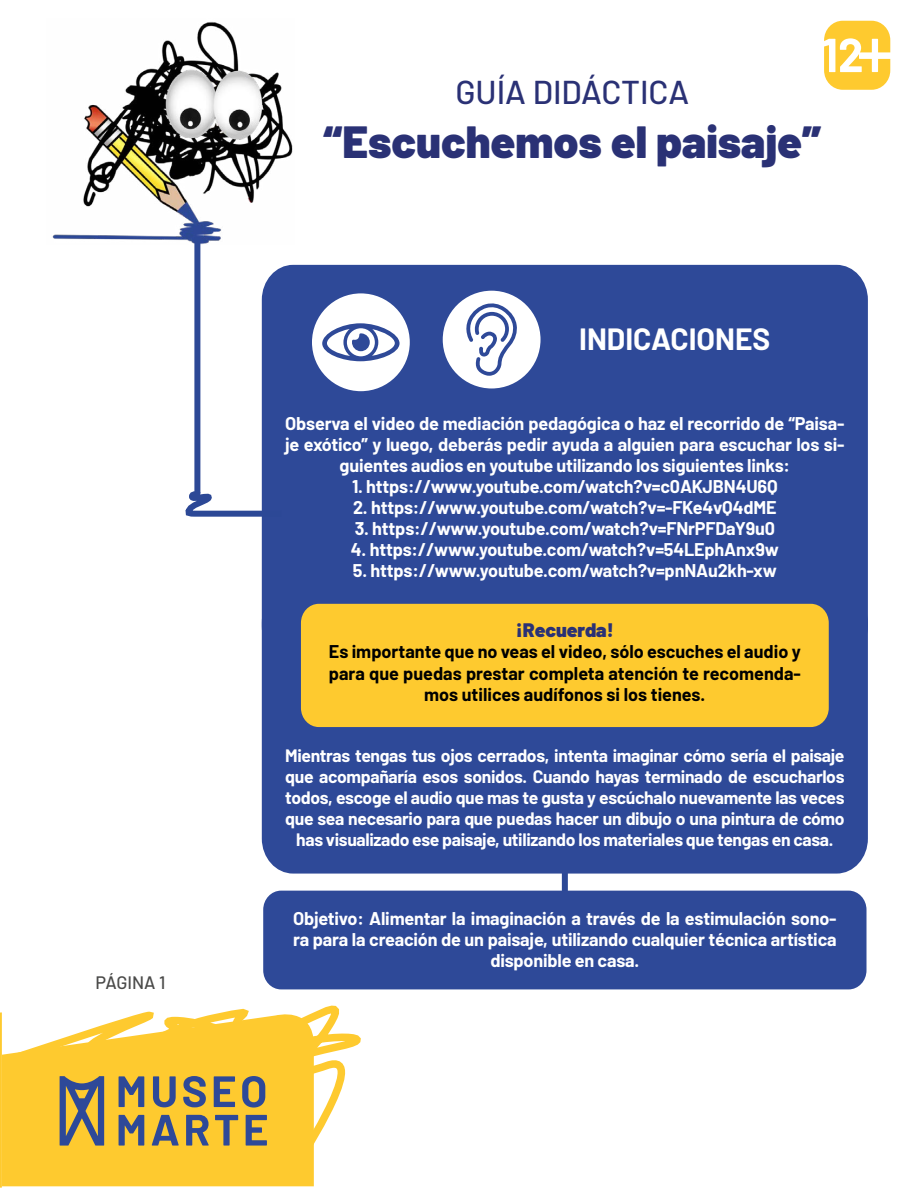
<style>
.page{position:relative;width:918px;height:1188px;background:#fff}
.page>*{position:absolute;margin:0;border:0;box-sizing:border-box;transform-origin:0 0}
.t1{font:900 45px "Barlow";color:#2a3175}
.t2{font:500 33px "Barlow";color:#2a3175}
.t3{font:700 30px "Barlow";color:#fff}
.t4{font:900 19.5px "Barlow";color:#2a3175}
.t5{font:700 18px/21px "Barlow";letter-spacing:-.01em;color:#fff;text-align:center}
.t6{font:700 18px/21.6px "Barlow";color:#000;text-align:center}
.t7{font:500 18px "Barlow";color:#4a4a49}
.t8{font:700 17.55px/21px "Barlow";letter-spacing:-.02em;color:#fff;text-align:center}
</style>
<div class="page">
<div style="left:562px;top:696px;width:6px;height:258px;background:#2c4896"></div>
<div style="left:263px;top:891px;width:604px;height:98px;background:#2e4998;border-radius:18px"></div>
<div style="left:262px;top:265px;width:606px;height:323px;background:#2e4998"></div>
<div style="left:262px;top:588px;width:606px;height:286px;background:#2e4998"></div>
<div style="left:312px;top:293px;width:98px;height:98px;background:#fff;border-radius:50%"></div>
<svg style="left:322px;top:323px;width:78px;height:38px"></svg>
<div style="left:443px;top:291px;width:98px;height:97px;background:#fff;border-radius:50%"></div>
<svg style="left:466px;top:303px;width:51px;height:73px"></svg>
<div style="left:301px;top:604px;width:528px;height:123px;background:#feca2f;border-radius:18px"></div>
<svg style="left:824px;top:21px;width:66px;height:69px"></svg>
<img style="left:52px;top:22px;width:241px;height:222px">
<div style="left:194px;top:237px;width:6px;height:258px;background:#2c4896"></div>
<svg style="left:185px;top:489px;width:102px;height:31px"></svg>
<svg style="left:0;top:1005px;width:361px;height:183px"></svg>
<svg style="left:60px;top:1076px;width:44px;height:70px;background:#837e6c"></svg>
<svg style="left:119px;top:1076px;width:25px;height:31px"></svg>
<svg style="left:153px;top:1076px;width:23px;height:31px"></svg>
<svg style="left:183px;top:1076px;width:23px;height:31px"></svg>
<svg style="left:214px;top:1076px;width:21px;height:31px"></svg>
<svg style="left:242px;top:1076px;width:23px;height:32px"></svg>
<svg style="left:119px;top:1115px;width:25px;height:31px"></svg>
<svg style="left:152px;top:1115px;width:27px;height:31px"></svg>
<svg style="left:186px;top:1115px;width:23px;height:31px"></svg>
<svg style="left:215px;top:1115px;width:23px;height:31px"></svg>
<svg style="left:246px;top:1115px;width:21px;height:31px"></svg>
<p class="t7" style="left:95px;top:970px;width:72px">PÁGINA 1</p>
<h2 class="t2" style="left:455px;top:68px;width:235px">GUÍA DIDÁCTICA</h2>
<h1 class="t1" style="left:323px;top:108px;width:500px">“Escuchemos el paisaje”</h1>
<h3 class="t3" style="left:579px;top:317px;width:193px">INDICACIONES</h3>
<p class="t5" style="left:285px;top:412px;width:561px">Observa el video de mediación pedagógica o haz el recorrido de “Paisa&shy;je exótico” y luego, deberás pedir ayuda a alguien para escuchar los si&shy;guientes audios en youtube utilizando los siguientes links:</p>
<p class="t5" style="left:352px;top:475px;width:427px">1. https://www.youtube.com/watch?v=c0AKJBN4U6Q</p>
<p class="t5" style="left:353px;top:496px;width:425px">2. https://www.youtube.com/watch?v=-FKe4vQ4dME</p>
<p class="t5" style="left:355px;top:517px;width:422px">3. https://www.youtube.com/watch?v=FNrPFDaY9u0</p>
<p class="t5" style="left:351px;top:538px;width:429px">4. https://www.youtube.com/watch?v=54LEphAnx9w</p>
<p class="t5" style="left:353px;top:559px;width:426px">5. https://www.youtube.com/watch?v=pnNAu2kh-xw</p>
<p class="t4" style="left:516px;top:615px;width:100px">¡Recuerda!</p>
<p class="t6" style="left:329px;top:640px;width:473px">Es importante que no veas el video, sólo escuches el audio y para que puedas prestar completa atención te recomenda&shy;mos utilices audífonos si los tienes.</p>
<p class="t8" style="left:285px;top:744px;width:561px">Mientras tengas tus ojos cerrados, intenta imaginar cómo sería el paisaje que acompañaría esos sonidos. Cuando hayas terminado de escucharlos todos, escoge el audio que mas te gusta y escúchalo nuevamente las veces que sea necesario para que puedas hacer un dibujo o una pintura de cómo has visualizado ese paisaje, utilizando los materiales que tengas en casa.</p>
<p class="t5" style="left:293px;top:906px;width:545px">Objetivo: Alimentar la imaginación a través de la estimulación sono&shy;ra para la creación de un paisaje, utilizando cualquier técnica artística disponible en casa.</p>
</div>
